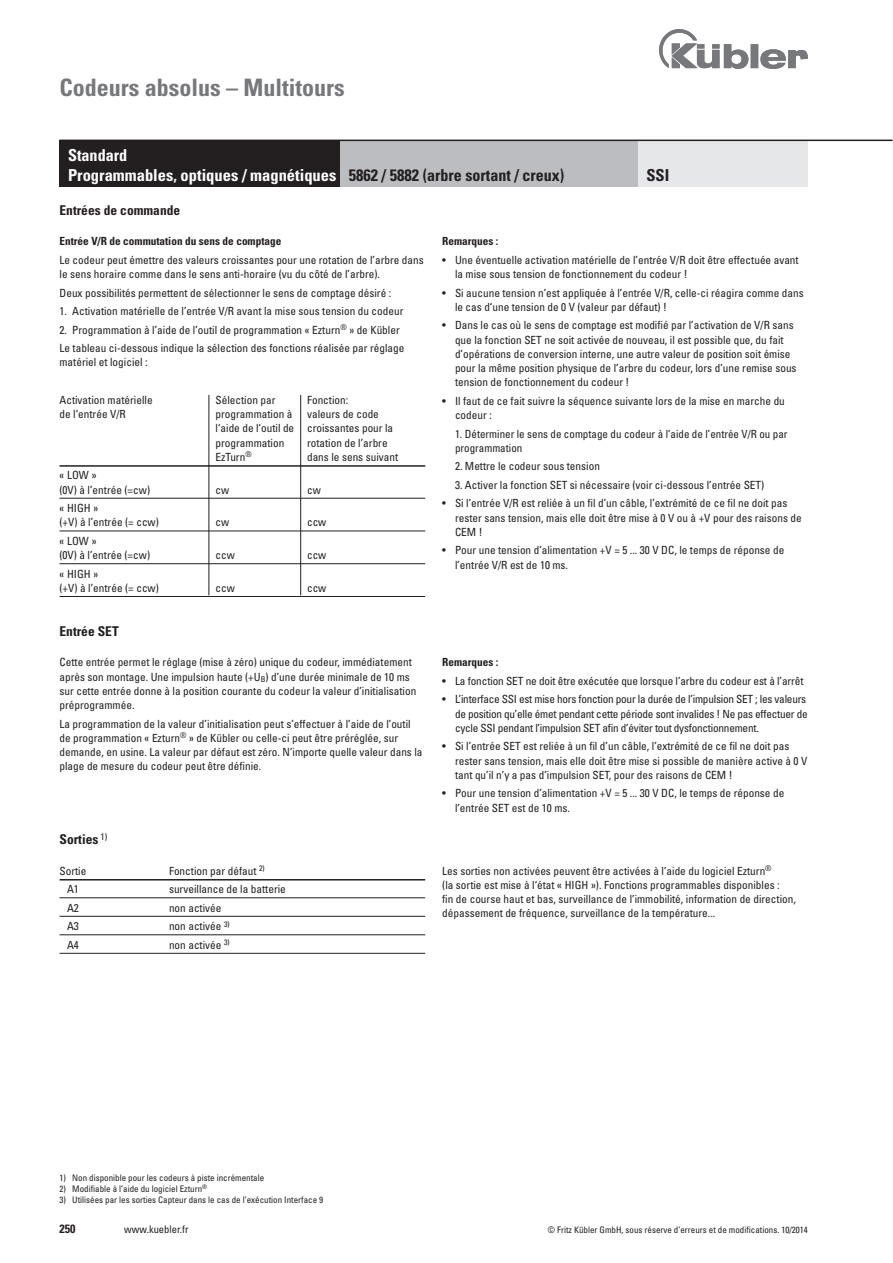
<style>
.page{position:relative;width:893px;height:1263px;background:#fff}
.page>*{position:absolute;margin:0;border:0;box-sizing:border-box;transform-origin:0 0}
.Kapitel{font:700 condensed 24px "Univers";color:#76787b}
.t1{font:700 condensed 16.5px "Univers";color:#fff}
.t2{font:700 condensed 16.5px "Univers";color:#231f20}
._7_5_Text{font:700 condensed 13.5px "Univers";color:#231f20}
.t3{font:700 condensed 12px "Univers";color:#231f20}
._7_5_Text-2{font:condensed 11.25px/14.2px "Univers";color:#231f20}
._7_5_Text-3{font:condensed 11.25px/14.2px "Univers";letter-spacing:-.02em;color:#231f20}
._7_5_Text-4{font:700 condensed 11.25px "Univers";color:#231f20}
.t4{font:condensed 10.5px "Univers";color:#231f20}
.Fußnote{font:condensed 9px "Univers";color:#231f20}
</style>
<div class="page">
<img style="left:659px;top:30px;width:149px;height:38px">
<div style="left:638px;top:140px;width:170px;height:47px;background:#e6e7e9"></div>
<div style="left:60px;top:140px;width:280px;height:47px;background:#231f20"></div>
<div style="left:340px;top:140px;width:298px;height:47px;background:#bcbdc0"></div>
<hr style="left:60px;top:140px;width:832px;height:1px;background:#231f20">
<hr style="left:60px;top:465px;width:365px;height:2px;background:#231f20">
<hr style="left:60px;top:498px;width:365px;height:1px;background:#231f20">
<hr style="left:60px;top:531px;width:365px;height:1px;background:#231f20">
<hr style="left:60px;top:563px;width:365px;height:1px;background:#231f20">
<hr style="left:60px;top:596px;width:365px;height:1px;background:#231f20">
<hr style="left:209px;top:395px;width:1px;height:200px;background:#231f20">
<hr style="left:300px;top:395px;width:1px;height:200px;background:#231f20">
<hr style="left:60px;top:879px;width:365px;height:1px;background:#231f20">
<hr style="left:60px;top:897px;width:365px;height:1px;background:#231f20">
<hr style="left:60px;top:916px;width:365px;height:1px;background:#231f20">
<hr style="left:60px;top:934px;width:365px;height:1px;background:#231f20">
<hr style="left:60px;top:953px;width:365px;height:1px;background:#231f20">
<p class="Kapitel" style="left:60px;top:72px;width:287px">Codeurs absolus – Multitours</p>
<p class="t1" style="left:68px;top:145px;width:61px">Standard</p>
<p class="t1" style="left:68px;top:165px;width:270px">Programmables, optiques / magnétiques</p>
<p class="t2" style="left:349px;top:165px;width:217px">5862 / 5882 (arbre sortant / creux)</p>
<p class="t2" style="left:646px;top:165px;width:24px">SSI</p>
<p class="_7_5_Text" style="left:60px;top:202px;width:122px">Entrées de commande</p>
<p class="_7_5_Text-4" style="left:60px;top:234px;width:223px">Entrée V/R de commutation du sens de comptage</p>
<p class="_7_5_Text-2" style="left:60px;top:253px;width:366px">Le codeur peut émettre des valeurs croissantes pour une rotation de l’arbre dans le sens horaire comme dans le sens anti-horaire (vu du côté de l’arbre).</p>
<p class="_7_5_Text-2" style="left:60px;top:285px;width:333px">Deux possibilités permettent de sélectionner le sens de comptage désiré :</p>
<p class="_7_5_Text-2" style="left:60px;top:304px;width:345px">1. Activation matérielle de l’entrée V/R avant la mise sous tension du codeur</p>
<p class="_7_5_Text-2" style="left:60px;top:322px;width:342px">2. Programmation à l’aide de l’outil de programmation « Ezturn<sup>®</sup> » de Kübler</p>
<p class="_7_5_Text-2" style="left:60px;top:341px;width:346px">Le tableau ci-dessous indique la sélection des fonctions réalisée par réglage matériel et logiciel :</p>
<p class="_7_5_Text-2" style="left:60px;top:393px;width:95px">Activation matérielle</p>
<p class="_7_5_Text-2" style="left:216px;top:393px;width:61px">Sélection par</p>
<p class="_7_5_Text-2" style="left:307px;top:393px;width:43px">Fonction:</p>
<p class="_7_5_Text-2" style="left:60px;top:407px;width:68px">de l‘entrée V/R</p>
<p class="_7_5_Text-2" style="left:216px;top:407px;width:78px">programmation à</p>
<p class="_7_5_Text-2" style="left:216px;top:407px;width:179px;text-indent:91px">valeurs de code l‘aide de l‘outil de croissantes pour la programmation</p>
<p class="_7_5_Text-2" style="left:307px;top:435px;width:82px">rotation de l’arbre</p>
<p class="_7_5_Text-2" style="left:216px;top:450px;width:38px">EzTurn<sup>®</sup></p>
<p class="_7_5_Text-2" style="left:307px;top:450px;width:93px">dans le sens suivant</p>
<p class="_7_5_Text-2" style="left:60px;top:468px;width:38px">« LOW »</p>
<p class="_7_5_Text-2" style="left:60px;top:482px;width:92px">(0V) à l’entrée (=cw)</p>
<p class="_7_5_Text-2" style="left:216px;top:482px;width:15px">cw</p>
<p class="_7_5_Text-2" style="left:307px;top:482px;width:15px">cw</p>
<p class="_7_5_Text-2" style="left:60px;top:501px;width:40px">« HIGH »</p>
<p class="_7_5_Text-2" style="left:60px;top:515px;width:101px">(+V) à l’entrée (= ccw)</p>
<p class="_7_5_Text-2" style="left:216px;top:515px;width:15px">cw</p>
<p class="_7_5_Text-2" style="left:307px;top:515px;width:21px">ccw</p>
<p class="_7_5_Text-2" style="left:60px;top:534px;width:38px">« LOW »</p>
<p class="_7_5_Text-2" style="left:60px;top:548px;width:92px">(0V) à l’entrée (=cw)</p>
<p class="_7_5_Text-2" style="left:216px;top:548px;width:21px">ccw</p>
<p class="_7_5_Text-2" style="left:307px;top:548px;width:21px">ccw</p>
<p class="_7_5_Text-2" style="left:60px;top:566px;width:40px">« HIGH »</p>
<p class="_7_5_Text-2" style="left:60px;top:581px;width:101px">(+V) à l’entrée (= ccw)</p>
<p class="_7_5_Text-2" style="left:216px;top:581px;width:21px">ccw</p>
<p class="_7_5_Text-2" style="left:307px;top:581px;width:21px">ccw</p>
<p class="_7_5_Text" style="left:60px;top:623px;width:61px">Entrée SET</p>
<p class="_7_5_Text-2" style="left:60px;top:655px;width:358px">Cette entrée permet le réglage (mise à zéro) unique du codeur, immédiatement après son montage. Une impulsion haute (+U<sub>B</sub>) d’une durée minimale de 10 ms sur cette entrée donne à la position courante du codeur la valeur d’initialisation préprogrammée.</p>
<p class="_7_5_Text-2" style="left:60px;top:716px;width:365px">La programmation de la valeur d’initialisation peut s’effectuer à l’aide de l’outil de programmation « Ezturn<sup>®</sup> » de Kübler ou celle-ci peut être préréglée, sur demande, en usine. La valeur par défaut est zéro. N’importe quelle valeur dans la plage de mesure du codeur peut être définie.</p>
<p class="_7_5_Text" style="left:60px;top:831px;width:49px">Sorties <sup>1)</sup></p>
<p class="_7_5_Text-2" style="left:60px;top:863px;width:28px">Sortie</p>
<p class="_7_5_Text-2" style="left:169px;top:863px;width:97px">Fonction par défaut <sup>2)</sup></p>
<p class="_7_5_Text-2" style="left:67px;top:882px;width:13px">A1</p>
<p class="_7_5_Text-2" style="left:169px;top:882px;width:118px">surveillance de la batterie</p>
<p class="_7_5_Text-2" style="left:67px;top:900px;width:13px">A2</p>
<p class="_7_5_Text-2" style="left:169px;top:900px;width:54px">non activée</p>
<p class="_7_5_Text-2" style="left:67px;top:919px;width:13px">A3</p>
<p class="_7_5_Text-2" style="left:169px;top:919px;width:62px">non activée <sup>3)</sup></p>
<p class="_7_5_Text-2" style="left:67px;top:937px;width:13px">A4</p>
<p class="_7_5_Text-2" style="left:169px;top:937px;width:62px">non activée <sup>3)</sup></p>
<p class="_7_5_Text-4" style="left:442px;top:234px;width:58px">Remarques :</p>
<p class="_7_5_Text-2" style="left:455px;top:253px;width:345px;text-indent:-13px">• Une éventuelle activation matérielle de l’entrée V/R doit être effectuée avant la mise sous tension de fonctionnement du codeur !</p>
<p class="_7_5_Text-2" style="left:455px;top:285px;width:350px;text-indent:-13px">• Si aucune tension n’est appliquée à l’entrée V/R, celle-ci réagira comme dans le cas d‘une tension de 0 V (valeur par défaut) !</p>
<p class="_7_5_Text-2" style="left:455px;top:318px;width:343px;text-indent:-13px">• Dans le cas où le sens de comptage est modifié par l’activation de V/R sans que la fonction SET ne soit activée de nouveau, il est possible que, du fait d’opérations de conversion interne, une autre valeur de position soit émise pour la même position physique de l’arbre du codeur, lors d’une remise sous tension de fonctionnement du codeur !</p>
<p class="_7_5_Text-2" style="left:455px;top:394px;width:331px;text-indent:-13px">• Il faut de ce fait suivre la séquence suivante lors de la mise en marche du codeur :</p>
<p class="_7_5_Text-2" style="left:455px;top:426px;width:334px">1. Déterminer le sens de comptage du codeur à l’aide de l’entrée V/R ou par programmation</p>
<p class="_7_5_Text-2" style="left:455px;top:459px;width:146px">2. Mettre le codeur sous tension</p>
<p class="_7_5_Text-2" style="left:455px;top:478px;width:311px">3. Activer la fonction SET si nécessaire (voir ci-dessous l’entrée SET)</p>
<p class="_7_5_Text-2" style="left:455px;top:496px;width:348px;text-indent:-13px">• Si l’entrée V/R est reliée à un fil d’un câble, l’extrémité de ce fil ne doit pas rester sans tension, mais elle doit être mise à 0 V ou à +V pour des raisons de<br>CEM !</p>
<p class="_7_5_Text-2" style="left:455px;top:543px;width:331px;text-indent:-13px">• Pour une tension d’alimentation +V = 5 ... 30 V DC, le temps de réponse de l’entrée V/R est de 10 ms.</p>
<p class="_7_5_Text-4" style="left:442px;top:655px;width:58px">Remarques :</p>
<p class="_7_5_Text-2" style="left:442px;top:673px;width:363px">• La fonction SET ne doit être exécutée que lorsque l’arbre du codeur est à l’arrêt</p>
<p class="_7_5_Text-3" style="left:455px;top:692px;width:354px;text-indent:-13px">• L’interface SSI est mise hors fonction pour la durée de l’impulsion SET ; les valeurs de position qu’elle émet pendant cette période sont invalides ! Ne pas effectuer de cycle SSI pendant l’impulsion SET afin d’éviter tout dysfonctionnement.</p>
<p class="_7_5_Text-2" style="left:455px;top:739px;width:354px;text-indent:-13px">• Si l’entrée SET est reliée à un fil d’un câble, l’extrémité de ce fil ne doit pas rester sans tension, mais elle doit être mise si possible de manière active à 0 V tant qu’il n’y a pas d’impulsion SET, pour des raisons de CEM !</p>
<p class="_7_5_Text-2" style="left:455px;top:786px;width:331px;text-indent:-13px">• Pour une tension d’alimentation +V = 5 ... 30 V DC, le temps de réponse de l’entrée SET est de 10 ms.</p>
<p class="_7_5_Text-2" style="left:442px;top:863px;width:355px">Les sorties non activées peuvent être activées à l’aide du logiciel Ezturn<sup>®<br></sup>(la sortie est mise à l‘état « HIGH »). Fonctions programmables disponibles :<br>fin de course haut et bas, surveillance de l’immobilité, information de direction, dépassement de fréquence, surveillance de la température...</p>
<p class="Fußnote" style="left:60px;top:1172px;width:206px">1) Non disponible pour les codeurs à piste incrémentale</p>
<p class="Fußnote" style="left:60px;top:1183px;width:149px">2) Modifiable à l’aide du logiciel Ezturn<sup>®</sup></p>
<p class="Fußnote" style="left:60px;top:1194px;width:265px">3) Utilisées par les sorties Capteur dans le cas de l’exécution Interface 9</p>
<p class="t3" style="left:60px;top:1221px;width:17px">250</p>
<p class="t4" style="left:124px;top:1223px;width:66px">www.kuebler.fr</p>
<p class="Fußnote" style="left:548px;top:1224px;width:262px">© Fritz Kübler GmbH, sous réserve d’erreurs et de modifications. 10/2014</p>
</div>
